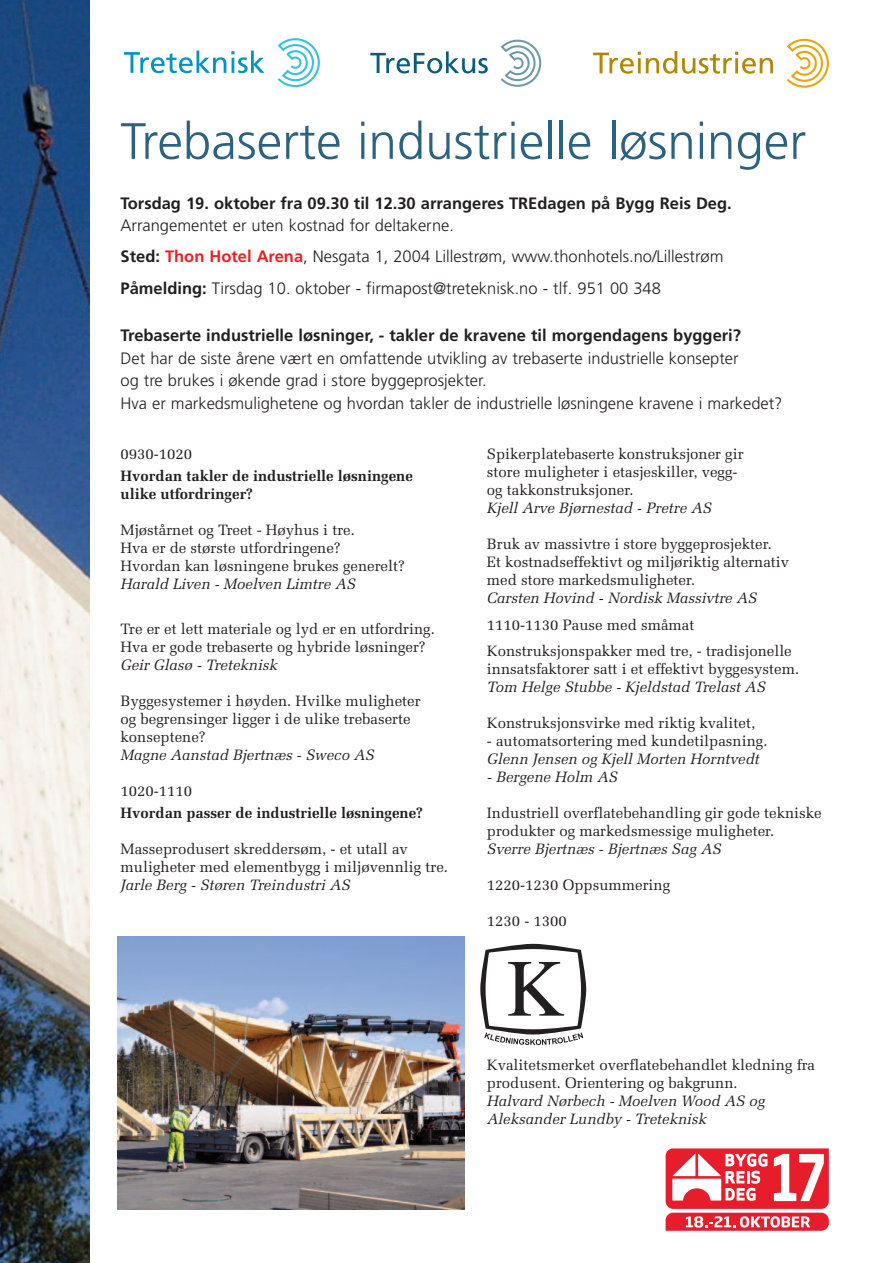
<style>
.page{position:relative;width:893px;height:1263px;background:#fff}
.page>*{position:absolute;margin:0;border:0;box-sizing:border-box;transform-origin:0 0}
.t1{font:81px "Times";color:#231f20}
.t2{font:300 51px "Frutiger";color:#2b627f}
.t3{font:300 16.5px/31px "Frutiger";color:#231f20}
.t4{font:700 16.5px "Frutiger";color:#231f20}
.t5{font:15px/18px "Melior";color:#231f20}
.t6{font:italic 15px/18px "Melior";color:#231f20}
.t7{font:700 15px/18px "Melior";color:#231f20}
.s1{font-weight:700}
.s2{font-weight:700;color:#ee1e24}
</style>
<div class="page">
<img style="left:0;top:0;width:90px;height:1263px">
<svg style="left:501px;top:40px;width:40px;height:47px"></svg>
<svg style="left:370px;top:51px;width:118px;height:22px"></svg>
<svg style="left:124px;top:51px;width:141px;height:22px"></svg>
<svg style="left:278px;top:38px;width:42px;height:49px"></svg>
<svg style="left:787px;top:39px;width:42px;height:49px"></svg>
<svg style="left:593px;top:51px;width:180px;height:23px"></svg>
<img style="left:118px;top:936px;width:347px;height:273px">
<svg style="left:666px;top:1148px;width:163px;height:83px"></svg>
<svg style="left:480px;top:944px;width:106px;height:101px"></svg>
<h2 class="t2" style="left:121px;top:121px;width:687px">Trebaserte industrielle løsninger</h2>
<p class="t4" style="left:121px;top:197px;width:613px">Torsdag 19. oktober fra 09.30 til 12.30 arrangeres TREdagen på Bygg Reis Deg.</p>
<p class="t3" style="left:121px;top:211px;width:604px">Arrangementet er uten kostnad for deltakerne.<br><span class="s1">Sted:</span> <span class="s2">Thon Hotel Arena</span>, Nesgata 1, 2004 Lillestrøm, www.thonhotels.no/Lillestrøm<br><span class="s1">Påmelding:</span> Tirsdag 10. oktober - firmapost@treteknisk.no - tlf. 951 00 348</p>
<p class="t4" style="left:121px;top:329px;width:622px">Trebaserte industrielle løsninger, - takler de kravene til morgendagens byggeri?</p>
<p class="t3" style="left:121px;top:348px;width:663px;line-height:22.5px">Det har de siste årene vært en omfattende utvikling av trebaserte industrielle konsepter<br>og tre brukes i økende grad i store byggeprosjekter.<br>Hva er markedsmulighetene og hvordan takler de industrielle løsningene kravene i markedet?</p>
<p class="t5" style="left:121px;top:445px;width:73px">0930-1020</p>
<p class="t7" style="left:121px;top:467px;width:294px">Hvordan takler de industrielle løsningene ulike utfordringer?</p>
<p class="t5" style="left:121px;top:521px;width:286px">Mjøstårnet og Treet - Høyhus i tre.<br>Hva er de største utfordringene?<br>Hvordan kan løsningene brukes generelt?</p>
<p class="t6" style="left:121px;top:575px;width:237px">Harald Liven - Moelven Limtre AS</p>
<p class="t5" style="left:121px;top:620px;width:316px">Tre er et lett materiale og lyd er en utfordring.<br>Hva er gode trebaserte og hybride løsninger?</p>
<p class="t6" style="left:121px;top:656px;width:158px">Geir Glasø - Treteknisk</p>
<p class="t5" style="left:121px;top:692px;width:301px">Byggesystemer i høyden. Hvilke muligheter og begrensinger ligger i de ulike trebaserte konseptene?</p>
<p class="t6" style="left:121px;top:746px;width:255px">Magne Aanstad Bjertnæs - Sweco AS</p>
<p class="t5" style="left:121px;top:782px;width:73px">1020-1110</p>
<p class="t7" style="left:121px;top:804px;width:304px">Hvordan passer de industrielle løsningene?</p>
<p class="t5" style="left:121px;top:840px;width:329px">Masseprodusert skreddersøm, - et utall av muligheter med elementbygg i miljøvennlig tre.</p>
<p class="t6" style="left:121px;top:876px;width:231px">Jarle Berg - Støren Treindustri AS</p>
<p class="t5" style="left:487px;top:445px;width:258px">Spikerplatebaserte konstruksjoner gir store muligheter i etasjeskiller, vegg&shy;og takkonstruksjoner.</p>
<p class="t6" style="left:487px;top:499px;width:226px">Kjell Arve Bjørnestad - Pretre AS</p>
<p class="t5" style="left:487px;top:535px;width:304px">Bruk av massivtre i store byggeprosjekter.<br>Et kostnadseffektivt og miljøriktig alternativ med store markedsmuligheter.</p>
<p class="t6" style="left:487px;top:589px;width:272px">Carsten Hovind - Nordisk Massivtre AS</p>
<p class="t5" style="left:487px;top:611px;width:306px;line-height:26.5px">1110-1130 Pause med småmat<br>Konstruksjonspakker med tre, - tradisjonelle</p>
<p class="t5" style="left:487px;top:660px;width:314px">innsatsfaktorer satt i et effektivt byggesystem.</p>
<p class="t6" style="left:487px;top:678px;width:280px">Tom Helge Stubbe - Kjeldstad Trelast AS</p>
<p class="t5" style="left:487px;top:714px;width:270px">Konstruksjonsvirke med riktig kvalitet,</p>
<p class="t5" style="left:487px;top:732px;width:282px">- automatsortering med kundetilpasning.</p>
<p class="t6" style="left:487px;top:750px;width:274px">Glenn Jensen og Kjell Morten Horntvedt</p>
<p class="t6" style="left:487px;top:768px;width:132px">- Bergene Holm AS</p>
<p class="t5" style="left:487px;top:804px;width:336px">Industriell overflatebehandling gir gode tekniske produkter og markedsmessige muligheter.</p>
<p class="t6" style="left:487px;top:840px;width:236px">Sverre Bjertnæs - Bjertnæs Sag AS</p>
<p class="t5" style="left:487px;top:876px;width:185px">1220-1230 Oppsummering</p>
<p class="t5" style="left:487px;top:912px;width:82px">1230 - 1300</p>
<h1 class="t1" style="left:507px;top:913px;width:60px">K</h1>
<p class="t5" style="left:487px;top:1056px;width:330px">Kvalitetsmerket overflatebehandlet kledning fra produsent. Orientering og bakgrunn.</p>
<p class="t6" style="left:487px;top:1092px;width:280px">Halvard Nørbech - Moelven Wood AS og<br>Aleksander Lundby - Treteknisk</p>
</div>
